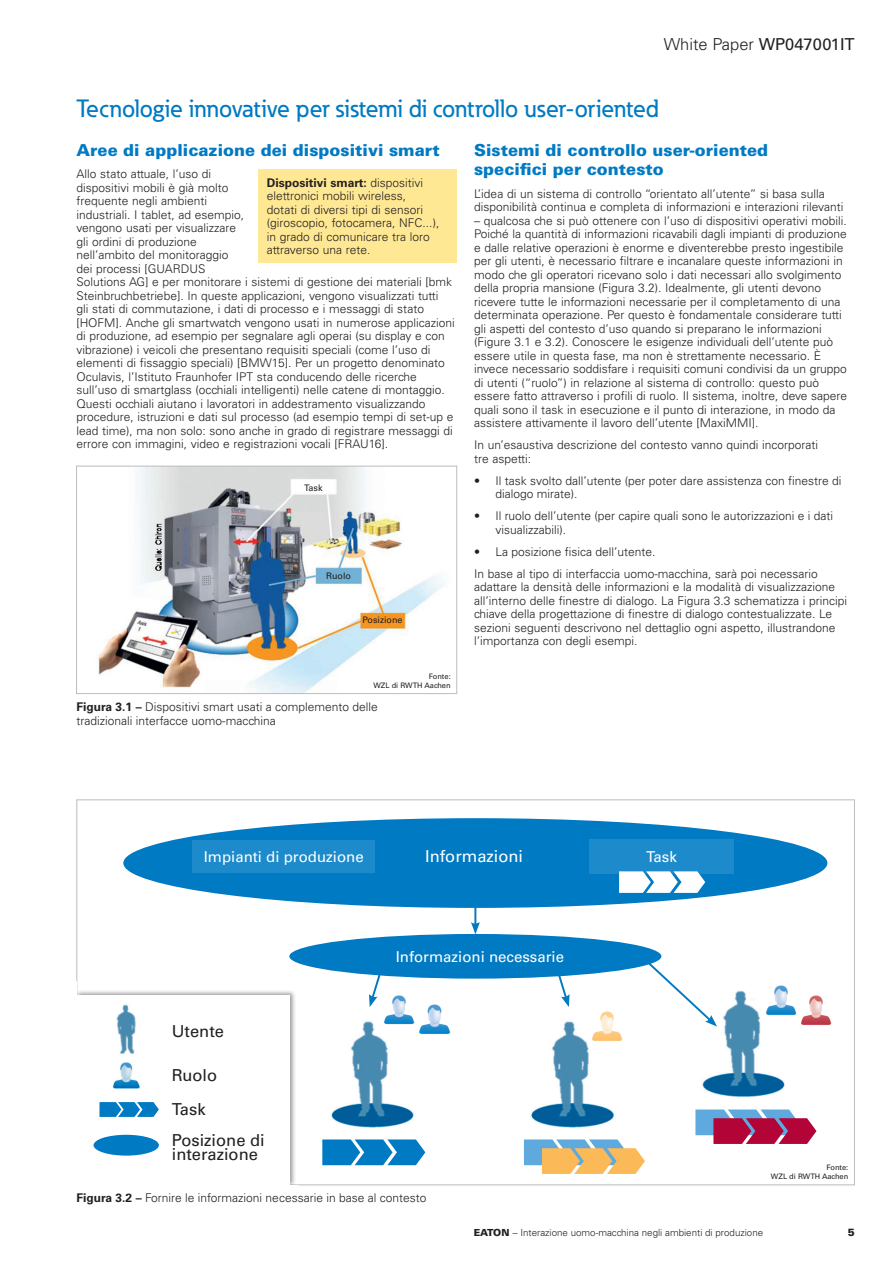
<style>
.page{position:relative;width:893px;height:1263px;background:#fff}
.page>*{position:absolute;margin:0;border:0;box-sizing:border-box;transform-origin:0 0}
.Head_1{font:500 24.75px "Eaton";color:#007ac2}
.Head_2{font:900 16.5px/19.5px "Univers LT Std";color:#007ac2}
.Abb_3_2{font:16.5px/14.2px "Univers LT Std";color:#231f20}
.t1{font:300 16.5px "Univers LT Std";color:#231f20}
.Abb_3_2-2{font:16.5px "Univers LT Std";color:#fff}
.Abb_3_2-3{font:15px "Univers LT Std";color:#fff}
._02_Body_Last_EN{font:300 12px/13.5px "Univers LT Std";color:#231f20}
.BU_EN{font:300 12px/13.5px "Univers LT Std";color:#231f20}
.t2{font:900 10.5px "Univers LT Std";color:#231f20}
.t3{font:300 9.75px "Univers LT Std";color:#231f20}
.Abb_3_2-4{font:9px "Univers LT Std";color:#231f20}
.BU_Quellnachweis{font:7.5px/9px "Univers LT Std";color:#231f20;text-align:right}
.s1{font-weight:400}
.s2{font-weight:700}
.s3{font-weight:900}
</style>
<div class="page">
<img style="left:123px;top:818px;width:704px;height:348px">
<div style="left:74px;top:989px;width:222px;height:199px;background:#231f20;opacity:.45"></div>
<div style="left:77px;top:995px;width:213px;height:189px;background:#fff"></div>
<div style="left:123px;top:818px;width:704px;height:90px;background:#007ac2;border-radius:50%"></div>
<div style="left:258px;top:170px;width:199px;height:93px;background:#ffe894"></div>
<img style="left:112px;top:1062px;width:28px;height:27px">
<img style="left:382px;top:992px;width:35px;height:36px">
<img style="left:417px;top:1001px;width:35px;height:36px">
<img style="left:589px;top:1009px;width:36px;height:35px">
<img style="left:798px;top:993px;width:34px;height:35px">
<img style="left:763px;top:982px;width:35px;height:36px">
<svg style="left:322px;top:1139px;width:103px;height:26px"></svg>
<svg style="left:524px;top:1139px;width:121px;height:35px"></svg>
<svg style="left:695px;top:1109px;width:121px;height:35px"></svg>
<div style="left:289px;top:934px;width:372px;height:45px;background:#007ac2;border-radius:50%"></div>
<div style="left:589px;top:840px;width:144px;height:34px;background:#1c8acb"></div>
<div style="left:193px;top:840px;width:182px;height:33px;background:#1c8acb"></div>
<svg style="left:619px;top:871px;width:86px;height:22px"></svg>
<svg style="left:99px;top:1102px;width:60px;height:15px"></svg>
<div style="left:94px;top:1135px;width:65px;height:20px;background:#007ac2;border-radius:50%"></div>
<svg style="left:638px;top:953px;width:79px;height:73px"></svg>
<hr style="left:474px;top:901px;width:2px;height:24px;background:#007ac2">
<svg style="left:471px;top:922px;width:9px;height:12px"></svg>
<svg style="left:557px;top:975px;width:13px;height:32px"></svg>
<svg style="left:369px;top:974px;width:13px;height:33px"></svg>
<div style="left:51px;top:981px;width:26px;height:205px;background:#fff"></div>
<div style="left:75px;top:1185px;width:223px;height:5px;background:#fff"></div>
<img style="left:116px;top:1004px;width:20px;height:50px">
<img style="left:96px;top:468px;width:348px;height:224px">
<div style="left:76px;top:466px;width:381px;height:228px;border:1px solid #bcbdc0"></div>
<h2 class="t1" style="left:664px;top:34px;width:192px">White Paper <span class="s1">WP047001IT</span></h2>
<p class="Head_1" style="left:77px;top:93px;width:584px">Tecnologie innovative per sistemi di controllo user-oriented</p>
<p class="Head_2" style="left:77px;top:140px;width:365px">Aree di applicazione dei dispositivi smart</p>
<p class="_02_Body_Last_EN" style="left:77px;top:167px;width:380px">Allo stato attuale, l’uso di<br>dispositivi mobili è già molto<br>frequente negli ambienti<br>industriali. I tablet, ad esempio,<br>vengono usati per visualizzare<br>gli ordini di produzione<br>nell’ambito del monitoraggio<br>dei processi [GUARDUS<br>Solutions AG] e per monitorare i sistemi di gestione dei materiali [bmk Steinbruchbetriebe]. In queste applicazioni, vengono visualizzati tutti<br>gli stati di commutazione, i dati di processo e i messaggi di stato [HOFM]. Anche gli smartwatch vengono usati in numerose applicazioni di produzione, ad esempio per segnalare agli operai (su display e con vibrazione) i veicoli che presentano requisiti speciali (come l’uso di elementi di fissaggio speciali) [BMW15]. Per un progetto denominato Oculavis, l’Istituto Fraunhofer IPT sta conducendo delle ricerche sull’uso di smartglass (occhiali intelligenti) nelle catene di montaggio.<br>Questi occhiali aiutano i lavoratori in addestramento visualizzando procedure, istruzioni e dati sul processo (ad esempio tempi di set-up e lead time), ma non solo: sono anche in grado di registrare messaggi di errore con immagini, video e registrazioni vocali [FRAU16].</p>
<p class="_02_Body_Last_EN" style="left:267px;top:176px;width:174px"><span class="s2">Dispositivi smart:</span> dispositivi elettronici mobili wireless, dotati di diversi tipi di sensori (giroscopio, fotocamera, NFC...), in grado di comunicare tra loro attraverso una rete.</p>
<p class="Abb_3_2-4" style="left:304px;top:482px;width:20px">Task</p>
<p class="Abb_3_2-4" style="left:326px;top:570px;width:26px">Ruolo</p>
<p class="Abb_3_2-4" style="left:362px;top:615px;width:42px">Posizione</p>
<p class="BU_Quellnachweis" style="left:373px;top:671px;width:79px">Fonte:<br>WZL di RWTH Aachen</p>
<p class="BU_EN" style="left:77px;top:700px;width:303px"><span class="s2">Figura 3.1 –</span> Dispositivi smart usati a complemento delle tradizionali interfacce uomo-macchina</p>
<p class="Head_2" style="left:474px;top:140px;width:296px">Sistemi di controllo user-oriented specifici per contesto</p>
<p class="_02_Body_Last_EN" style="left:474px;top:187px;width:371px">L’idea di un sistema di controllo “orientato all’utente” si basa sulla disponibilità continua e completa di informazioni e interazioni rilevanti</p>
<p class="_02_Body_Last_EN" style="left:474px;top:214px;width:375px">– qualcosa che si può ottenere con l’uso di dispositivi operativi mobili.<br>Poiché la quantità di informazioni ricavabili dagli impianti di produzione e dalle relative operazioni è enorme e diventerebbe presto ingestibile per gli utenti, è necessario filtrare e incanalare queste informazioni in modo che gli operatori ricevano solo i dati necessari allo svolgimento della propria mansione (Figura 3.2). Idealmente, gli utenti devono ricevere tutte le informazioni necessarie per il completamento di una determinata operazione. Per questo è fondamentale considerare tutti gli aspetti del contesto d’uso quando si preparano le informazioni (Figure 3.1 e 3.2). Conoscere le esigenze individuali dell’utente può essere utile in questa fase, ma non è strettamente necessario. È invece necessario soddisfare i requisiti comuni condivisi da un gruppo di utenti (“ruolo”) in relazione al sistema di controllo: questo può essere fatto attraverso i profili di ruolo. Il sistema, inoltre, deve sapere quali sono il task in esecuzione e il punto di interazione, in modo da assistere attivamente il lavoro dell’utente [MaxiMMI].</p>
<p class="_02_Body_Last_EN" style="left:474px;top:438px;width:345px">In un’esaustiva descrizione del contesto vanno quindi incorporati tre aspetti:</p>
<p class="_02_Body_Last_EN" style="left:495px;top:474px;width:348px;text-indent:-21px">• Il task svolto dall’utente (per poter dare assistenza con finestre di dialogo mirate).</p>
<p class="_02_Body_Last_EN" style="left:495px;top:509px;width:339px;text-indent:-21px">• Il ruolo dell’utente (per capire quali sono le autorizzazioni e i dati visualizzabili).</p>
<p class="_02_Body_Last_EN" style="left:474px;top:545px;width:183px">• La posizione fisica dell’utente.</p>
<p class="_02_Body_Last_EN" style="left:474px;top:567px;width:374px">In base al tipo di interfaccia uomo-macchina, sarà poi necessario adattare la densità delle informazioni e la modalità di visualizzazione all’interno delle finestre di dialogo. La Figura 3.3 schematizza i principi chiave della progettazione di finestre di dialogo contestualizzate. Le sezioni seguenti descrivono nel dettaglio ogni aspetto, illustrandone l’importanza con degli esempi.</p>
<p class="Abb_3_2-2" style="left:425px;top:847px;width:100px">Informazioni</p>
<p class="Abb_3_2-3" style="left:204px;top:847px;width:162px">Impianti di produzione</p>
<p class="Abb_3_2-3" style="left:646px;top:848px;width:32px">Task</p>
<p class="Abb_3_2" style="left:172px;top:1024px;width:54px">Utente</p>
<p class="Abb_3_2" style="left:172px;top:1068px;width:47px">Ruolo</p>
<p class="Abb_3_2" style="left:172px;top:1102px;width:35px">Task</p>
<p class="Abb_3_2" style="left:172px;top:1133px;width:95px">Posizione di interazione</p>
<p class="Abb_3_2-3" style="left:396px;top:948px;width:170px">Informazioni necessarie</p>
<p class="BU_EN" style="left:77px;top:1191px;width:351px"><span class="s2">Figura 3.2 –</span> Fornire le informazioni necessarie in base al contesto</p>
<p class="BU_Quellnachweis" style="left:771px;top:1163px;width:79px">Fonte:<br>WZL di RWTH Aachen</p>
<p class="t3" style="left:474px;top:1227px;width:291px"><span class="s3">EATON</span> – Interazione uomo-macchina negli ambienti di produzione</p>
<p class="t2" style="left:848px;top:1225px;width:9px">5</p>
</div>
